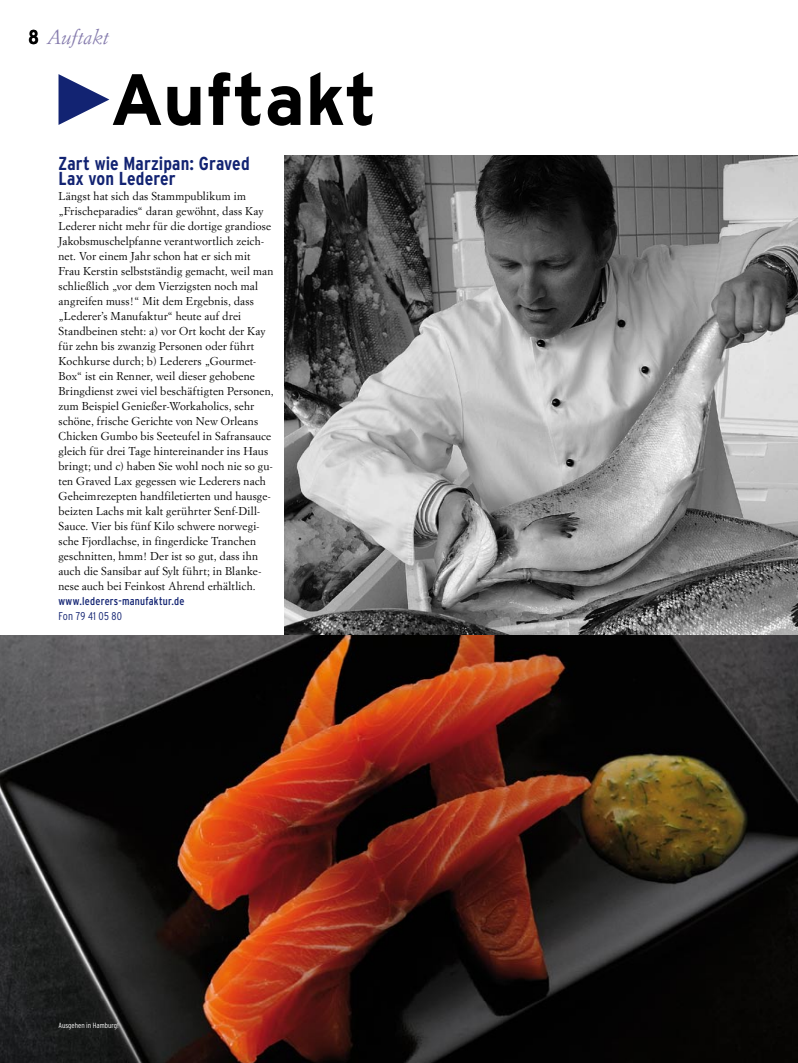
<style>
.page{position:relative;width:798px;height:1063px;background:#fff}
.page>*{position:absolute;margin:0;border:0;box-sizing:border-box;transform-origin:0 0}
.t1{font:700 72.5px "Interstate";color:#000}
.t2{font:italic 20px "Simoncini Garamond";letter-spacing:-.005em;color:#857bad}
.t3{font:700 condensed 18.75px/15px "Interstate";letter-spacing:.005em;color:#122372}
.t4{font:11.25px/15px "Simoncini Garamond";letter-spacing:.01em;color:#000}
.t5{font:condensed 11.25px "Interstate";letter-spacing:.02em;color:#122372}
.t6{font:300 condensed 11.25px "Interstate";letter-spacing:.02em;color:#122372}
.t7{font:300 condensed 7.5px "Interstate";color:#fff}
.s1{font-family:"Interstate";font-weight:700;font-style:normal;font-stretch:condensed;color:#000}
</style>
<div class="page">
<img style="left:284px;top:155px;width:513px;height:480px">
<img style="left:0;top:635px;width:797px;height:428px">
<svg style="left:58px;top:74px;width:51px;height:51px"></svg>
<h2 class="t2" style="left:28px;top:25px;width:82px"><span class="s1">8</span> Auftakt</h2>
<h1 class="t1" style="left:110px;top:59px;width:269px">Auftakt</h1>
<h3 class="t3" style="left:58px;top:156px;width:193px">Zart wie Marzipan: Graved<br>Lax von Lederer</h3>
<p class="t4" style="left:58px;top:189px;width:216px">Längst hat sich das Stammpublikum im „Frischeparadies“ daran gewöhnt, dass Kay Lederer nicht mehr für die dortige grandiose Jakobsmuschelpfanne verantwortlich zeich&shy;net. Vor einem Jahr schon hat er sich mit Frau Kerstin selbstständig gemacht, weil man schließlich „vor dem Vierzigsten noch mal angreifen muss!“ Mit dem Ergebnis, dass „Lederer’s Manufaktur“ heute auf drei Standbeinen steht: a) vor Ort kocht der Kay für zehn bis zwanzig Personen oder führt Kochkurse durch; b) Lederers „Gourmet-Box“ ist ein Renner, weil dieser gehobene Bringdienst zwei viel beschäftigten Personen, zum Beispiel Genießer-Workaholics, sehr schöne, frische Gerichte von New Orleans Chicken Gumbo bis Seeteufel in Safransauce gleich für drei Tage hintereinander ins Haus bringt; und c) haben Sie wohl noch nie so gu&shy;ten Graved Lax gegessen wie Lederers nach Geheimrezepten handfiletierten und hausge&shy;beizten Lachs mit kalt gerührter Senf-Dill-Sauce. Vier bis fünf Kilo schwere norwegi&shy;sche Fjordlachse, in fingerdicke Tranchen geschnitten, hmm! Der ist so gut, dass ihn auch die Sansibar auf Sylt führt; in Blanke&shy;nese auch bei Feinkost Ahrend erhältlich.</p>
<p class="t5" style="left:58px;top:595px;width:127px">www.lederers-manufaktur.de</p>
<p class="t6" style="left:58px;top:610px;width:65px">Fon 79 41 05 80</p>
<p class="t7" style="left:58px;top:1021px;width:62px">Ausgehen in Hamburg!</p>
</div>
